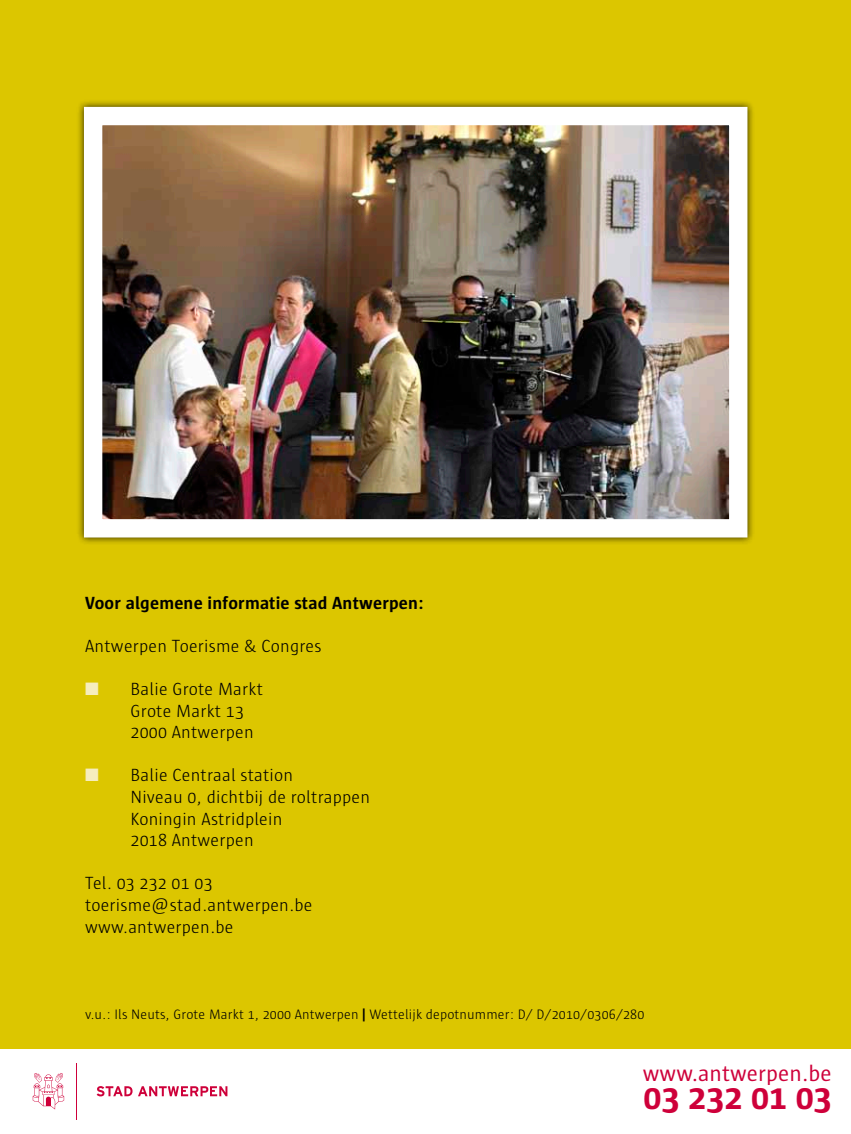
<style>
.page{position:relative;width:851px;height:1134px;background:#fff}
.page>*{position:absolute;margin:0;border:0;box-sizing:border-box;transform-origin:0 0}
.t1{font:700 36px "Sun";color:#ce003a}
.t2{font:23px "Sun";color:#ce003a}
.t3{font:300 18px/21.6px "Sun";letter-spacing:.01em;color:#000}
.t4{font:700 18px "Sun";letter-spacing:.01em;color:#000}
.t5{font:300 14px "Sun";letter-spacing:.01em;color:#000}
.s1{color:#f6edbe}
.s2{font-weight:700}
</style>
<div class="page">
<div style="left:0;top:0;width:850px;height:1049px;background:#dcc600"></div>
<svg style="left:97px;top:1086px;width:35px;height:10px"></svg>
<svg style="left:138px;top:1086px;width:89px;height:10px"></svg>
<hr style="left:77px;top:1063px;width:1px;height:57px;background:#ce003a">
<svg style="left:33px;top:1073px;width:31px;height:36px"></svg>
<img style="left:78px;top:101px;width:675px;height:443px">
<p class="t4" style="left:85px;top:593px;width:340px">Voor algemene informatie stad Antwerpen:</p>
<p class="t3" style="left:85px;top:635px;width:238px">Antwerpen Toerisme &amp; Congres</p>
<p class="t3" style="left:130px;top:678px;width:134px;text-indent:-45px"><span class="s1">■</span> Balie Grote Markt<br>Grote Markt 13<br>2000 Antwerpen</p>
<p class="t3" style="left:130px;top:765px;width:241px;text-indent:-45px"><span class="s1">■</span> Balie Centraal station<br>Niveau 0, dichtbij de roltrappen<br>Koningin Astridplein<br>2018 Antwerpen</p>
<p class="t3" style="left:85px;top:873px;width:229px">Tel. 03 232 01 03 toerisme@stad.antwerpen.be www.antwerpen.be</p>
<p class="t5" style="left:85px;top:1007px;width:560px">v.u.: Ils Neuts, Grote Markt 1, 2000 Antwerpen <span class="s2">|</span> Wettelijk depotnummer: D/ D/2010/0306/280</p>
<p class="t2" style="left:642px;top:1061px;width:190px">www.antwerpen.be</p>
<h1 class="t1" style="left:643px;top:1077px;width:189px">03 232 01 03</h1>
</div>
